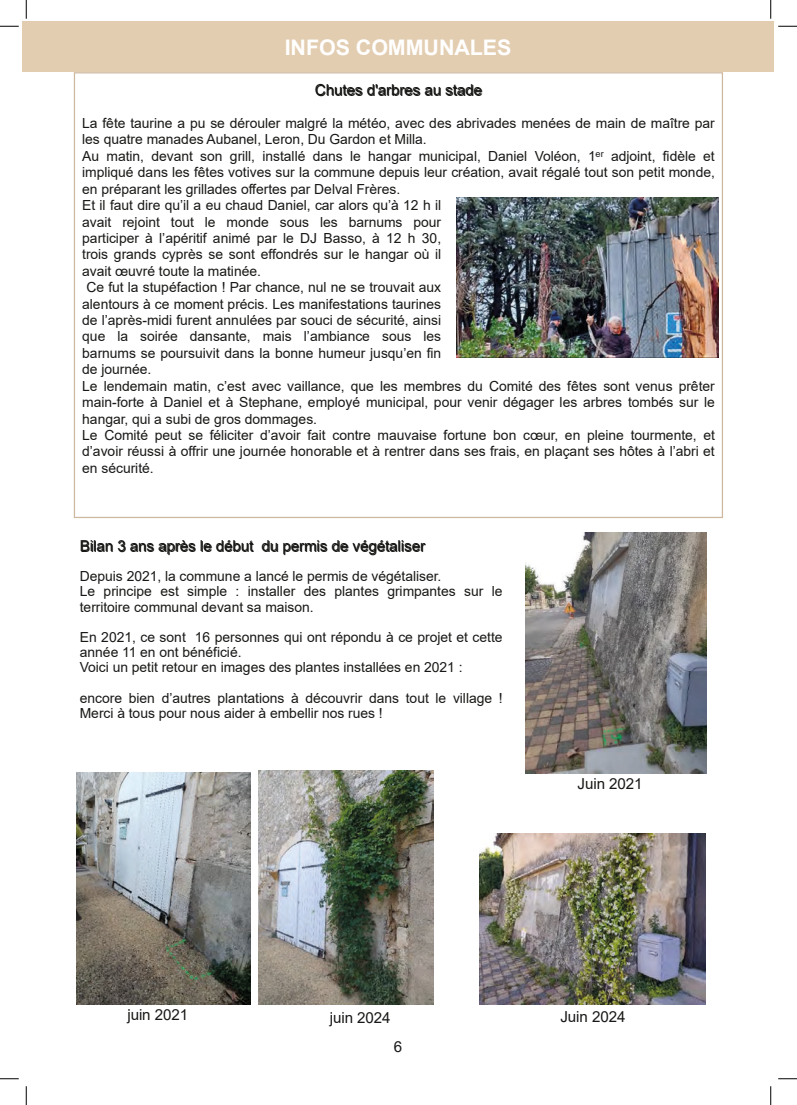
<style>
.page{position:relative;width:797px;height:1105px;background:#fff}
.page>*{position:absolute;margin:0;border:0;box-sizing:border-box;transform-origin:0 0}
.t1{font:700 21.5px "Arial";letter-spacing:-.005em;color:#fff}
.t2{font:15.12px "Arial";letter-spacing:-.005em;color:#181816}
.t3{font:13.88px/15.1px "Arial";color:#181816}
</style>
<div class="page">
<div style="left:23px;top:21px;width:751px;height:51px;background:#e3cdb1"></div>
<img style="left:525px;top:533px;width:181px;height:241px">
<img style="left:479px;top:834px;width:226px;height:170px">
<img style="left:76px;top:772px;width:174px;height:232px">
<img style="left:258px;top:771px;width:176px;height:233px">
<img style="left:457px;top:198px;width:261px;height:160px">
<svg style="left:0;top:25px;width:19px;height:2px"></svg>
<svg style="left:778px;top:25px;width:19px;height:2px"></svg>
<svg style="left:0;top:1078px;width:19px;height:1px"></svg>
<svg style="left:778px;top:1078px;width:19px;height:1px"></svg>
<svg style="left:25px;top:0;width:2px;height:19px"></svg>
<svg style="left:25px;top:1086px;width:2px;height:19px"></svg>
<svg style="left:770px;top:0;width:1px;height:19px"></svg>
<svg style="left:770px;top:1086px;width:1px;height:19px"></svg>
<h1 class="t1" style="left:285px;top:32px;width:228px">INFOS COMMUNALES</h1>
<p class="t2" style="left:315px;top:79px;width:168px">Chutes d'arbres au stade</p>
<p class="t3" style="left:82px;top:116px;width:634px">La fête taurine a pu se dérouler malgré la météo, avec des abrivades menées de main de maître par</p>
<p class="t3" style="left:82px;top:132px;width:346px">les quatre manades Aubanel, Leron, Du Gardon et Milla.</p>
<p class="t3" style="left:82px;top:148px;width:634px">Au matin, devant son grill, installé dans le hangar municipal, Daniel Voléon, 1<sup>er</sup> adjoint, fidèle et</p>
<p class="t3" style="left:82px;top:165px;width:634px">impliqué dans les fêtes votives sur la commune depuis leur création, avait régalé tout son petit monde,</p>
<p class="t3" style="left:82px;top:181px;width:319px">en préparant les grillades offertes par Delval Frères.</p>
<p class="t3" style="left:82px;top:198px;width:360px">Et il faut dire qu’il a eu chaud Daniel, car alors qu’à 12 h il</p>
<p class="t3" style="left:82px;top:214px;width:360px">avait rejoint tout le monde sous les barnums pour</p>
<p class="t3" style="left:82px;top:230px;width:360px">participer à l’apéritif animé par le DJ Basso, à 12 h 30,</p>
<p class="t3" style="left:82px;top:247px;width:360px">trois grands cyprès se sont effondrés sur le hangar où il</p>
<p class="t3" style="left:82px;top:263px;width:180px">avait œuvré toute la matinée.</p>
<p class="t3" style="left:86px;top:280px;width:356px">Ce fut la stupéfaction ! Par chance, nul ne se trouvait aux</p>
<p class="t3" style="left:82px;top:296px;width:360px">alentours à ce moment précis. Les manifestations taurines</p>
<p class="t3" style="left:82px;top:312px;width:360px">de l’après-midi furent annulées par souci de sécurité, ainsi</p>
<p class="t3" style="left:82px;top:329px;width:360px">que la soirée dansante, mais l’ambiance sous les</p>
<p class="t3" style="left:82px;top:345px;width:360px">barnums se poursuivit dans la bonne humeur jusqu’en fin</p>
<p class="t3" style="left:82px;top:362px;width:71px">de journée.</p>
<p class="t3" style="left:82px;top:378px;width:634px">Le lendemain matin, c’est avec vaillance, que les membres du Comité des fêtes sont venus prêter</p>
<p class="t3" style="left:82px;top:395px;width:634px">main-forte à Daniel et à Stephane, employé municipal, pour venir dégager les arbres tombés sur le</p>
<p class="t3" style="left:82px;top:411px;width:236px">hangar, qui a subi de gros dommages.</p>
<p class="t3" style="left:82px;top:427px;width:634px">Le Comité peut se féliciter d’avoir fait contre mauvaise fortune bon cœur, en pleine tourmente, et</p>
<p class="t3" style="left:82px;top:444px;width:634px">d’avoir réussi à offrir une journée honorable et à rentrer dans ses frais, en plaçant ses hôtes à l’abri et</p>
<p class="t3" style="left:82px;top:460px;width:73px">en sécurité.</p>
<p class="t2" style="left:80px;top:535px;width:347px">Bilan 3 ans après le début du permis de végétaliser</p>
<p class="t3" style="left:80px;top:569px;width:424px">Depuis 2021, la commune a lancé le permis de végétaliser.<br>Le principe est simple : installer des plantes grimpantes sur le territoire communal devant sa maison.</p>
<p class="t3" style="left:80px;top:629px;width:424px">En 2021, ce sont 16 personnes qui ont répondu à ce projet et cette année 11 en ont bénéficié.<br>Voici un petit retour en images des plantes installées en 2021 :</p>
<p class="t3" style="left:80px;top:690px;width:424px">encore bien d’autres plantations à découvrir dans tout le village !<br>Merci à tous pour nous aider à embellir nos rues !</p>
<p class="t2" style="left:577px;top:773px;width:67px">Juin 2021</p>
<p class="t2" style="left:127px;top:1005px;width:62px">juin 2021</p>
<p class="t2" style="left:330px;top:1007px;width:62px">juin 2024</p>
<p class="t2" style="left:394px;top:1036px;width:10px">6</p>
<p class="t2" style="left:560px;top:1006px;width:67px">Juin 2024</p>
</div>
